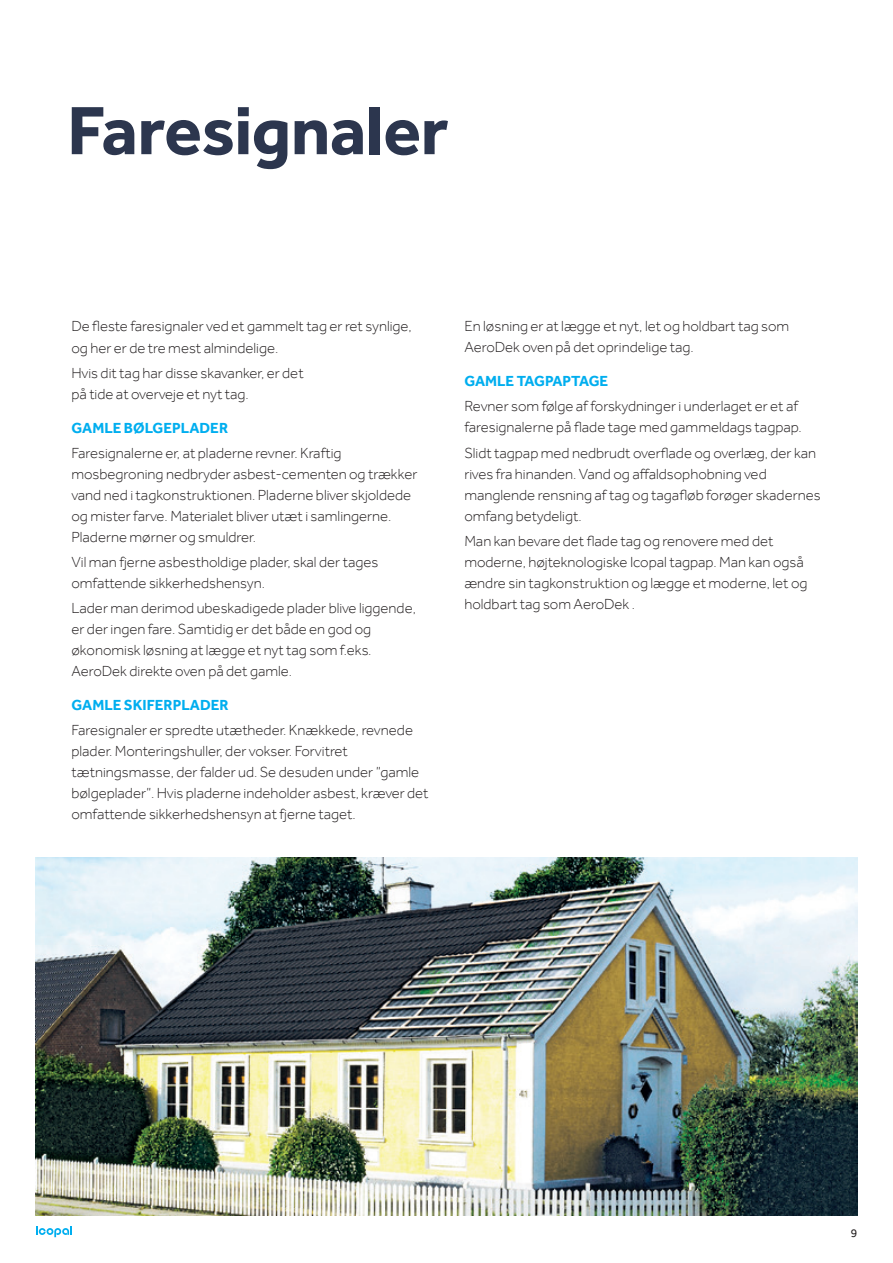
<style>
.page{position:relative;width:893px;height:1263px;background:#fff}
.page>*{position:absolute;margin:0;border:0;box-sizing:border-box;transform-origin:0 0}
.t1{font:700 70.5px "Effra";letter-spacing:-.005em;color:#2c364e}
.t2{font:300 15px/21px "Effra";color:#231f20}
.t3{font:700 15px "Effra";color:#00aeef}
.t4{font:12px "Effra";color:#231f20}
</style>
<div class="page">
<img style="left:36px;top:857px;width:821px;height:358px">
<svg style="left:36px;top:1226px;width:36px;height:11px"></svg>
<h1 class="t1" style="left:67px;top:88px;width:383px">Faresignaler</h1>
<p class="t2" style="left:71px;top:316px;width:342px">De fleste faresignaler ved et gammelt tag er ret synlige, og her er de tre mest almindelige.</p>
<p class="t2" style="left:71px;top:362px;width:234px">Hvis dit tag har disse skavanker, er det på tide at overveje et nyt tag.</p>
<p class="t3" style="left:71px;top:418px;width:158px">GAMLE BØLGEPLADER</p>
<p class="t2" style="left:71px;top:442px;width:347px">Faresignalerne er, at pladerne revner. Kraftig mosbegroning nedbryder asbest-cementen og trækker vand ned i tagkonstruktionen. Pladerne bliver skjoldede og mister farve. Materialet bliver utæt i samlingerne.<br>Pladerne mørner og smuldrer.</p>
<p class="t2" style="left:71px;top:551px;width:308px">Vil man fjerne asbestholdige plader, skal der tages omfattende sikkerhedshensyn.</p>
<p class="t2" style="left:71px;top:598px;width:346px">Lader man derimod ubeskadigede plader blive liggende, er der ingen fare. Samtidig er det både en god og økonomisk løsning at lægge et nyt tag som f.eks.<br>AeroDek direkte oven på det gamle.</p>
<p class="t3" style="left:71px;top:696px;width:159px">GAMLE SKIFERPLADER</p>
<p class="t2" style="left:71px;top:720px;width:359px">Faresignaler er spredte utætheder. Knækkede, revnede plader. Monteringshuller, der vokser. Forvitret tætningsmasse, der falder ud. Se desuden under ”gamle bølgeplader”. Hvis pladerne indeholder asbest, kræver det omfattende sikkerhedshensyn at fjerne taget.</p>
<p class="t2" style="left:464px;top:316px;width:326px">En løsning er at lægge et nyt, let og holdbart tag som<br>AeroDek oven på det oprindelige tag.</p>
<p class="t3" style="left:464px;top:372px;width:145px">GAMLE TAGPAPTAGE</p>
<p class="t2" style="left:464px;top:396px;width:339px">Revner som følge af forskydninger i underlaget er et af faresignalerne på flade tage med gammeldags tagpap.</p>
<p class="t2" style="left:464px;top:442px;width:358px">Slidt tagpap med nedbrudt overflade og overlæg, der kan rives fra hinanden. Vand og affaldsophobning ved manglende rensning af tag og tagafløb forøger skadernes omfang betydeligt.</p>
<p class="t2" style="left:464px;top:530px;width:345px">Man kan bevare det flade tag og renovere med det moderne, højteknologiske Icopal tagpap. Man kan også ændre sin tagkonstruktion og lægge et moderne, let og holdbart tag som AeroDek .</p>
<p class="t4" style="left:851px;top:1226px;width:8px">9</p>
</div>
